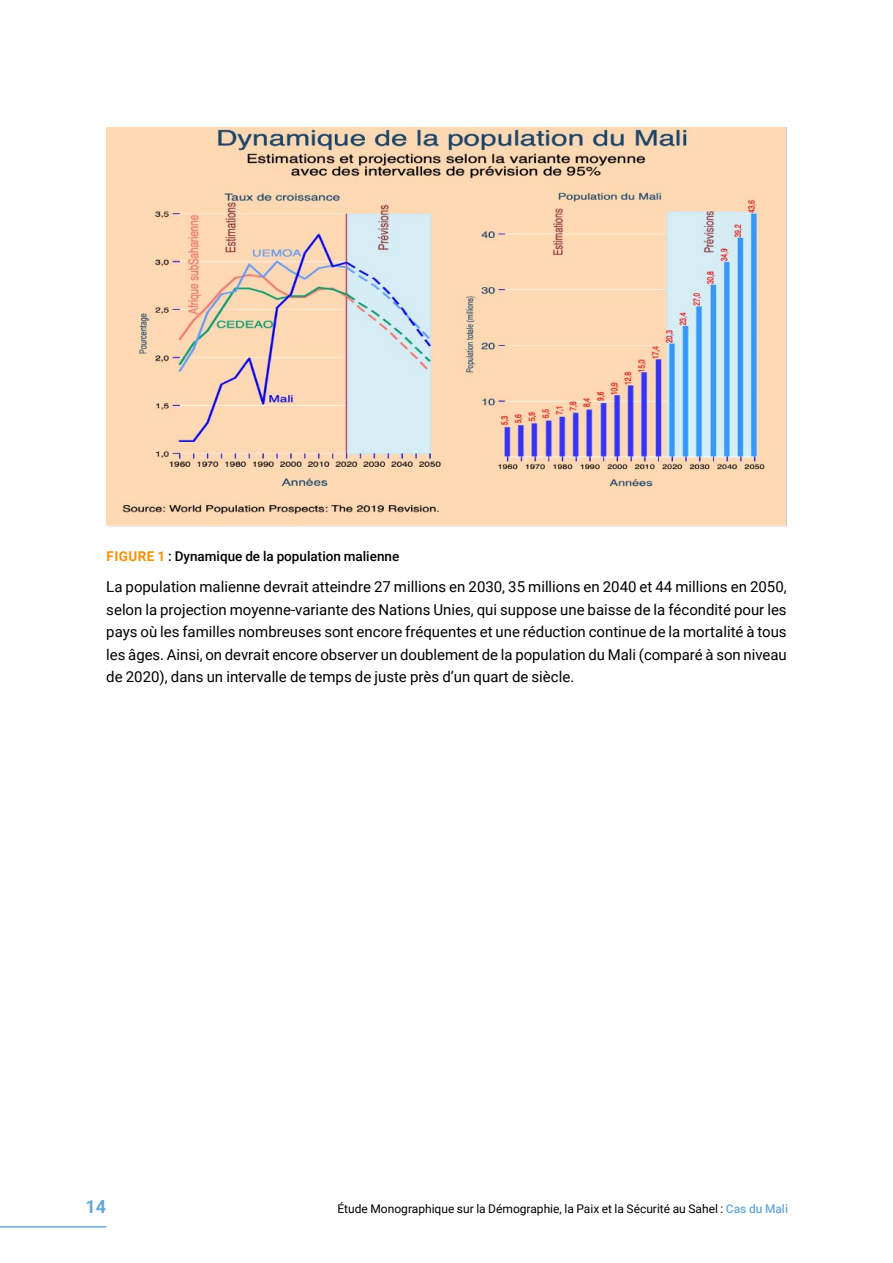
<style>
.page{position:relative;width:893px;height:1263px;background:#fff}
.page>*{position:absolute;margin:0;border:0;box-sizing:border-box;transform-origin:0 0}
.t1{font:700 18px "Roboto";color:#67a8da}
.t2{font:15px/22.5px "Roboto";color:#000;text-align:justify}
.t3{font:500 13.5px "Roboto";color:#000}
.t4{font:12px "Roboto";color:#000}
.s1{font-weight:700;color:#f39200}
.s2{font-weight:500;color:#67a8da}
</style>
<div class="page">
<hr style="left:0;top:1226px;width:106px;height:1px;background:#67a8da">
<img style="left:106px;top:128px;width:681px;height:398px">
<p class="t3" style="left:107px;top:547px;width:294px"><span class="s1">FIGURE 1</span> : Dynamique de la population malienne</p>
<p class="t2" style="left:106px;top:575px;width:682px">La population malienne devrait atteindre 27 millions en 2030, 35 millions en 2040 et 44 millions en 2050, selon la projection moyenne-variante des Nations Unies, qui suppose une baisse de la fécondité pour les pays où les familles nombreuses sont encore fréquentes et une réduction continue de la mortalité à tous les âges. Ainsi, on devrait encore observer un doublement de la population du Mali (comparé à son niveau de 2020), dans un intervalle de temps de juste près d’un quart de siècle.</p>
<p class="t1" style="left:86px;top:1194px;width:22px">14</p>
<p class="t4" style="left:337px;top:1200px;width:452px">Étude Monographique sur la Démographie, la Paix et la Sécurité au Sahel : <span class="s2">Cas du Mali</span></p>
</div>
